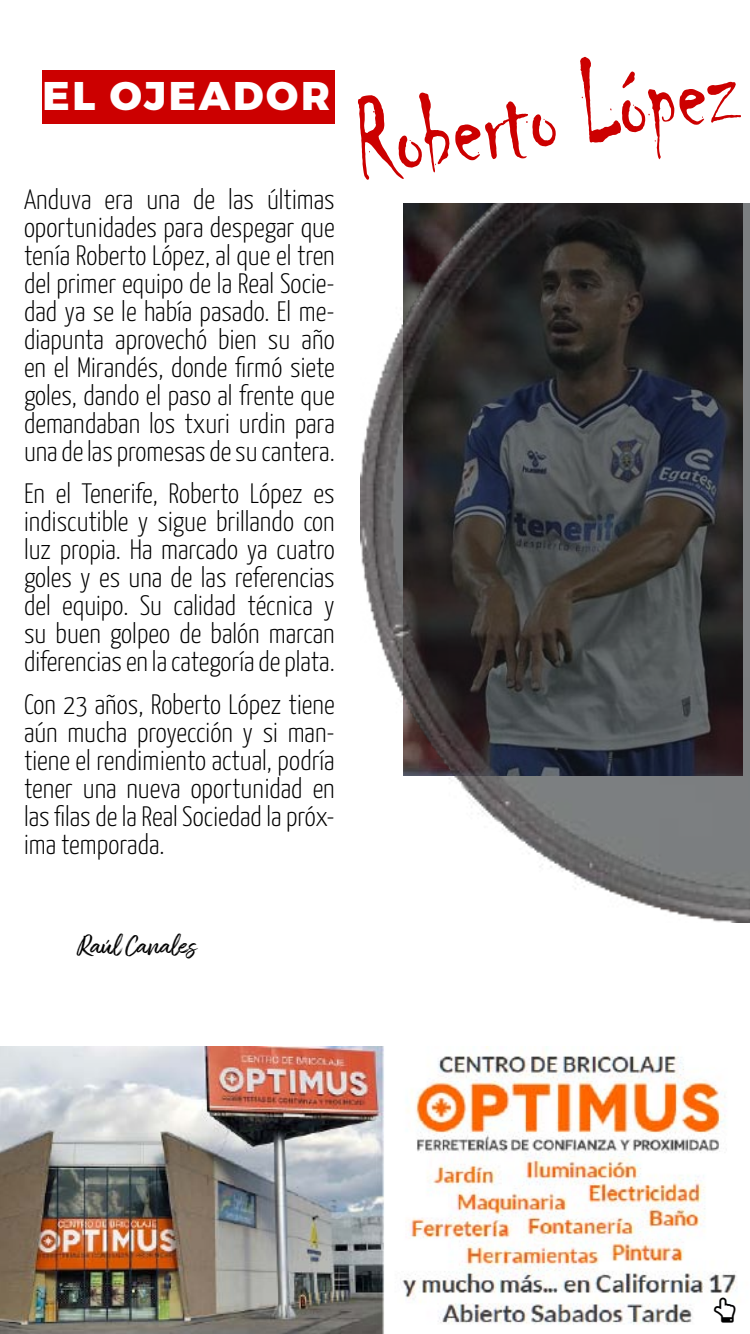
<style>
.page{position:relative;width:750px;height:1334px;background:#fff}
.page>*{position:absolute;margin:0;border:0;box-sizing:border-box;transform-origin:0 0}
.t1{font:120px "Chiller";color:#c00;scale:.75 1}
.t2{font:800 40px "Montserrat";letter-spacing:.07em;color:#fff}
.t3{font:300 28px/28px "Yanone Kaffeesatz";color:#000;text-align:justify}
.t4{font:28px "Amithen";color:#000}
</style>
<div class="page">
<img style="left:0;top:1046px;width:737px;height:288px">
<img style="left:360px;top:203px;width:390px;height:719px">
<div style="left:42px;top:70px;width:293px;height:54px;background:#c00"></div>
<svg style="left:714px;top:1298px;width:21px;height:25px"></svg>
<h2 class="t2" style="left:42px;top:71px;width:289px">EL OJEADOR</h2>
<p class="t3" style="left:24px;top:184px;width:312px">Anduva era una de las últimas oportunidades para despegar que tenía Roberto López, al que el tren del primer equipo de la Real Socie&shy;dad ya se le había pasado. El me&shy;diapunta aprovechó bien su año en el Mirandés, donde firmó siete goles, dando el paso al frente que demandaban los txuri urdin para una de las promesas de su cantera.</p>
<p class="t3" style="left:24px;top:478px;width:312px">En el Tenerife, Roberto López es indiscutible y sigue brillando con luz propia. Ha marcado ya cuatro goles y es una de las referencias del equipo. Su calidad técnica y su buen golpeo de balón marcan diferencias en la categoría de plata.</p>
<p class="t3" style="left:24px;top:688px;width:312px">Con 23 años, Roberto López tiene aún mucha proyección y si man&shy;tiene el rendimiento actual, podría tener una nueva oportunidad en las filas de la Real Sociedad la próx&shy;ima temporada.</p>
<h1 class="t1" style="left:345px;top:80px;width:517px;rotate:-9deg">Roberto López</h1>
<p class="t4" style="left:77px;top:929px;width:121px">Raúl Canales</p>
</div>
